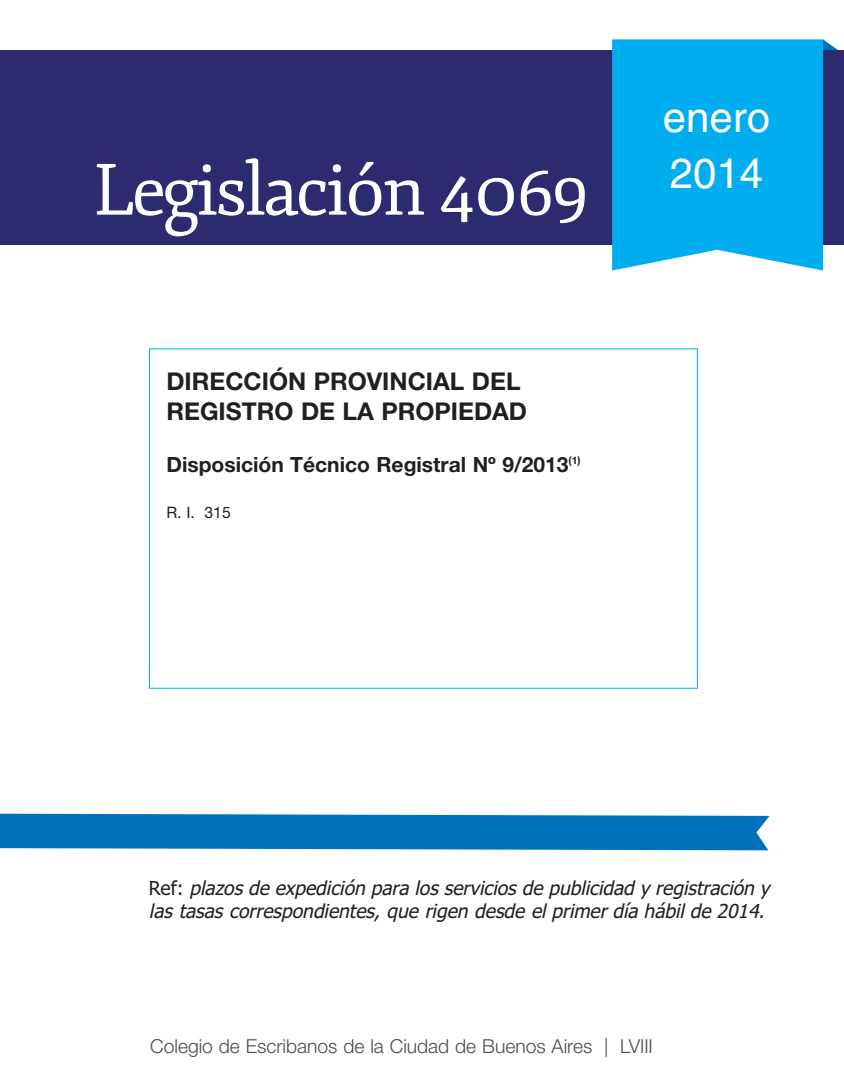
<style>
.page{position:relative;width:844px;height:1092px;background:#fff}
.page>*{position:absolute;margin:0;border:0;box-sizing:border-box;transform-origin:0 0}
.t1{font:70px "Fjord One";letter-spacing:-.045em;color:#fff}
.t2{font:42px/56px "Helvetica";color:#fff}
.t3{font:700 24.5px/29.4px "Helvetica Neue";color:#231f20}
.t4{font:700 21px "Helvetica Neue";color:#231f20}
.t5{font:italic 19.25px/23.3px "Tahoma";color:#231f20}
.t6{font:300 19.25px "Helvetica Neue";color:#4b4c4d}
.t7{font:15.75px "Helvetica Neue";color:#231f20}
.s1{font-style:normal}
</style>
<div class="page">
<div style="left:0;top:50px;width:843px;height:195px;background:#2d2b70"></div>
<svg style="left:612px;top:39px;width:210px;height:231px;background:#0bb1ef"></svg>
<svg style="left:822px;top:39px;width:15px;height:11px"></svg>
<svg style="left:0;top:813px;width:769px;height:37px;background:#137cc1"></svg>
<h1 class="t1" style="left:93px;top:149px;width:498px">Legislación 4069</h1>
<p class="t3" style="left:166px;top:369px;width:362px">DIRECCIÓN PROVINCIAL DEL<br>REGISTRO DE LA PROPIEDAD</p>
<p class="t4" style="left:166px;top:457px;width:415px">Disposición Técnico Registral Nº 9/2013<sup>(1)</sup></p>
<p class="t7" style="left:166px;top:507px;width:66px">R. I. 315</p>
<h2 class="t2" style="left:662px;top:93px;width:109px">enero<br>2014</h2>
<p class="t5" style="left:149px;top:876px;width:622px"><span class="s1">R e f :</span> plazos de expedición para los servicios de publicidad y registración y las tasas correspondientes, que rigen desde el primer día hábil de 2014.</p>
<p class="t6" style="left:150px;top:1039px;width:504px">Colegio de Escribanos de la Ciudad de Buenos Aires | LVIII</p>
</div>
